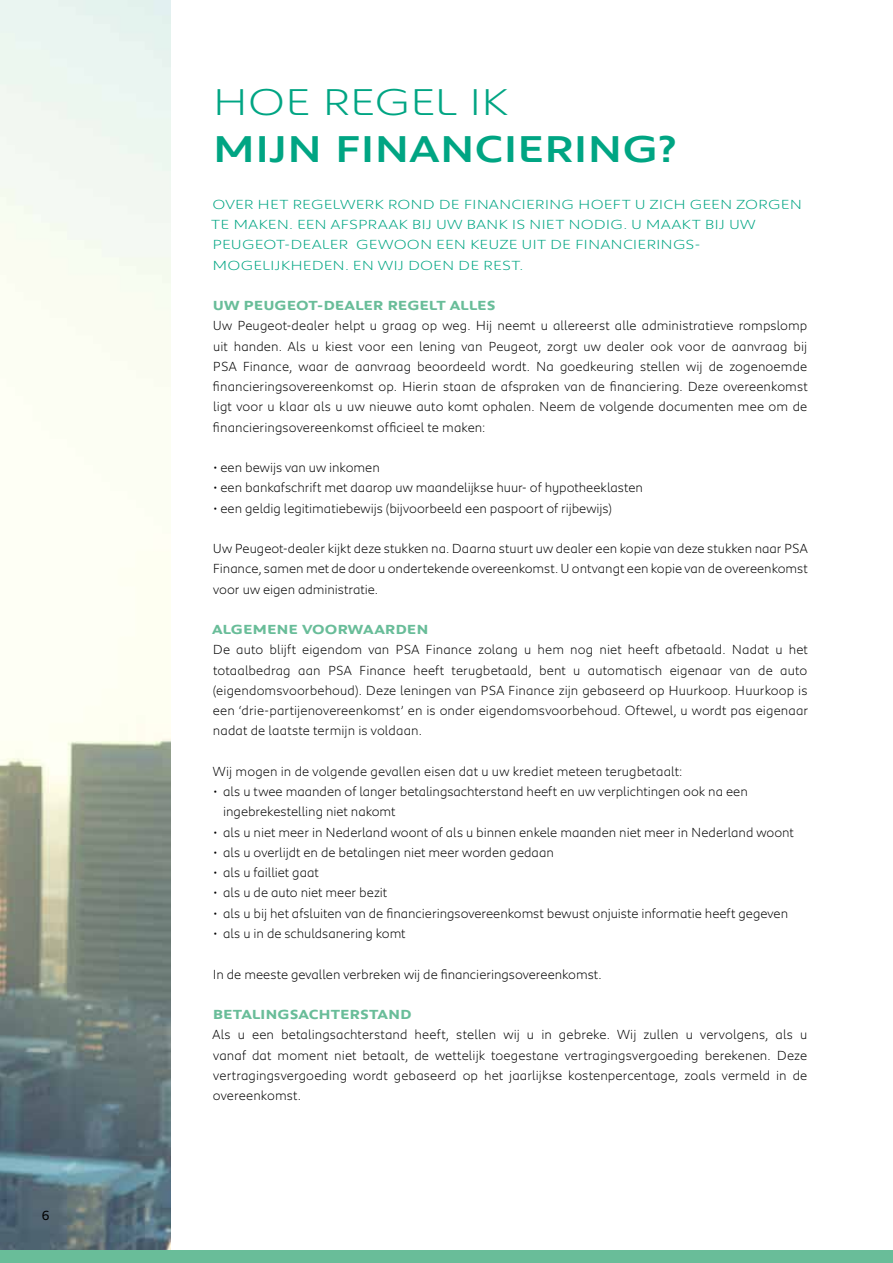
<style>
.page{position:relative;width:893px;height:1263px;background:#fff}
.page>*{position:absolute;margin:0;border:0;box-sizing:border-box;transform-origin:0 0}
.t1{font:500 38.25px "Peugeot Expanded";letter-spacing:-.02em;color:#00a583}
.t2{font:300 38.25px "Peugeot Expanded";letter-spacing:-.02em;color:#00a583}
.t3{font:300 13.5px/20.2px "Peugeot";color:#000;text-align:justify}
.t4{font:300 13.5px/20.2px "Peugeot Expanded";letter-spacing:.005em;color:#00a583}
.t5{font:700 13.5px "Peugeot Expanded";letter-spacing:-.005em;color:#69bd99}
.t6{font:13.5px "Peugeot";color:#000}
</style>
<div class="page">
<img style="left:0;top:0;width:170px;height:1250px">
<div style="left:0;top:1250px;width:893px;height:13px;background:#69bd99"></div>
<p class="t6" style="left:42px;top:1205px;width:9px">6</p>
<h1 class="t2" style="left:213px;top:76px;width:297px">HOE REGEL IK</h1>
<h1 class="t1" style="left:213px;top:123px;width:466px">MIJN FINANCIERING?</h1>
<p class="t4" style="left:211px;top:193px;width:592px">OVER HET REGELWERK ROND DE FINANCIERING HOEFT U ZICH GEEN ZORGEN TE MAKEN. EEN AFSPRAAK BIJ UW BANK IS NIET NODIG. U MAAKT BIJ UW PEUGEOT-DEALER GEWOON EEN KEUZE UIT DE FINANCIERINGS-MOGELIJKHEDEN. EN WIJ DOEN DE REST.</p>
<p class="t5" style="left:213px;top:296px;width:284px">UW PEUGEOT-DEALER REGELT ALLES</p>
<p class="t3" style="left:213px;top:315px;width:596px">Uw Peugeot-dealer helpt u graag op weg. Hij neemt u allereerst alle administratieve rompslomp uit handen. Als u kiest voor een lening van Peugeot, zorgt uw dealer ook voor de aanvraag bij PSA Finance, waar de aanvraag beoordeeld wordt. Na goedkeuring stellen wij de zogenoemde financieringsovereenkomst op. Hierin staan de afspraken van de financiering. Deze overeenkomst ligt voor u klaar als u uw nieuwe auto komt ophalen. Neem de volgende documenten mee om de financieringsovereenkomst officieel te maken:</p>
<p class="t3" style="left:214px;top:457px;width:168px">• een bewijs van uw inkomen</p>
<p class="t3" style="left:214px;top:477px;width:431px">• een bankafschrift met daarop uw maandelijkse huur- of hypotheeklasten</p>
<p class="t3" style="left:214px;top:497px;width:400px">• een geldig legitimatiebewijs (bijvoorbeeld een paspoort of rijbewijs)</p>
<p class="t3" style="left:213px;top:538px;width:596px">Uw Peugeot-dealer kijkt deze stukken na. Daarna stuurt uw dealer een kopie van deze stukken naar PSA Finance, samen met de door u ondertekende overeenkomst. U ontvangt een kopie van de overeenkomst voor uw eigen administratie.</p>
<p class="t5" style="left:212px;top:620px;width:218px">ALGEMENE VOORWAARDEN</p>
<p class="t3" style="left:213px;top:639px;width:597px">De auto blijft eigendom van PSA Finance zolang u hem nog niet heeft afbetaald. Nadat u het totaalbedrag aan PSA Finance heeft terugbetaald, bent u automatisch eigenaar van de auto (eigendomsvoorbehoud). Deze leningen van PSA Finance zijn gebaseerd op Huurkoop. Huurkoop is een ‘drie-partijenovereenkomst’ en is onder eigendomsvoorbehoud. Oftewel, u wordt pas eigenaar nadat de laatste termijn is voldaan.</p>
<p class="t3" style="left:213px;top:760px;width:471px">Wij mogen in de volgende gevallen eisen dat u uw krediet meteen terugbetaalt:</p>
<p class="t3" style="left:223px;top:781px;width:526px;text-indent:-10px">• als u twee maanden of langer betalingsachterstand heeft en uw verplichtingen ook na een ingebrekestelling niet nakomt</p>
<p class="t3" style="left:214px;top:821px;width:582px">• als u niet meer in Nederland woont of als u binnen enkele maanden niet meer in Nederland woont</p>
<p class="t3" style="left:214px;top:841px;width:342px">• als u overlijdt en de betalingen niet meer worden gedaan</p>
<p class="t3" style="left:214px;top:862px;width:107px">• als u failliet gaat</p>
<p class="t3" style="left:214px;top:882px;width:175px">• als u de auto niet meer bezit</p>
<p class="t3" style="left:214px;top:902px;width:576px">• als u bij het afsluiten van de financieringsovereenkomst bewust onjuiste informatie heeft gegeven</p>
<p class="t3" style="left:214px;top:922px;width:194px">• als u in de schuldsanering komt</p>
<p class="t3" style="left:213px;top:963px;width:390px">In de meeste gevallen verbreken wij de financieringsovereenkomst.</p>
<p class="t5" style="left:213px;top:1005px;width:200px">BETALINGSACHTERSTAND</p>
<p class="t3" style="left:212px;top:1024px;width:596px">Als u een betalingsachterstand heeft, stellen wij u in gebreke. Wij zullen u vervolgens, als u vanaf dat moment niet betaalt, de wettelijk toegestane vertragingsvergoeding berekenen. Deze vertragingsvergoeding wordt gebaseerd op het jaarlijkse kostenpercentage, zoals vermeld in de overeenkomst.</p>
</div>
